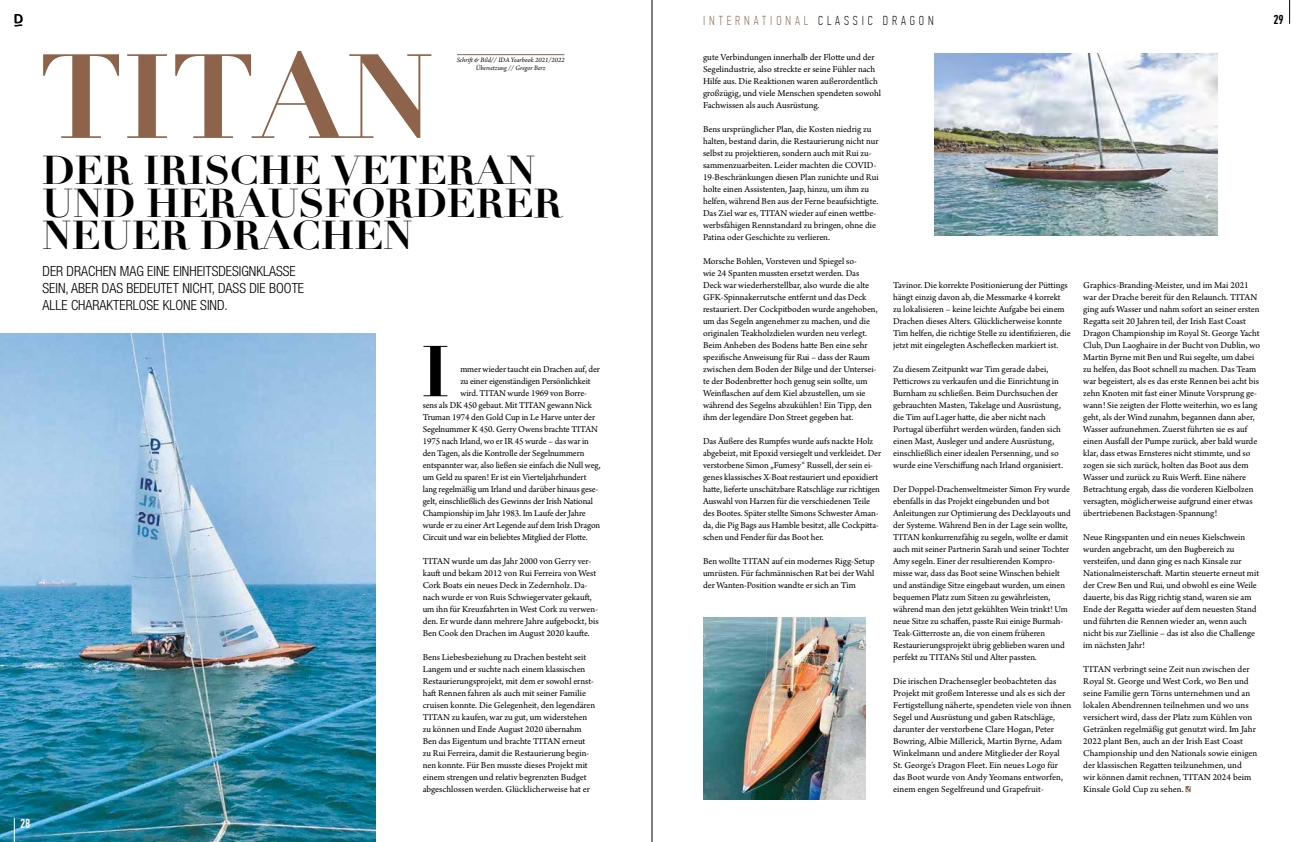
<style>
.page{position:relative;width:1304px;height:842px;background:#fff}
.page>*{position:absolute;margin:0;border:0;box-sizing:border-box;transform-origin:0 0}
.t1{font:700 117.5px "Didot";letter-spacing:-.01em;color:#8d634b}
.t2{font:700 70.7px "Didot";color:#000}
.t3{font:700 39.3px/32.3px "Didot";letter-spacing:-.01em;color:#000}
.t4{font:300 condensed 14px/17px "Helvetica Neue";color:#000}
.t5{font:100 13px "PF Din Text Comp Pro";letter-spacing:.3em;color:#8d634b}
.t6{font:500 13px "PF Din Text Comp Pro";color:#000}
.t7{font:500 13px "PF Din Text Comp Pro";color:#fff}
.t8{font:9.5px/12px "Arno Pro";color:#000}
.t9{font:italic 7px/8px "Arno Pro";letter-spacing:-.005em;color:#000;text-align:center}
.s1{color:#000}
</style>
<div class="page">
<hr style="left:457px;top:54px;width:107px;height:1px;background:#8d634b">
<img style="left:935px;top:54px;width:282px;height:182px">
<img style="left:0;top:333px;width:375px;height:509px">
<img style="left:703px;top:617px;width:162px;height:182px">
<svg style="left:1185px;top:786px;width:6px;height:6px"></svg>
<svg style="left:1289px;top:0;width:1px;height:24px"></svg>
<svg style="left:14px;top:14px;width:9px;height:13px"></svg>
<svg style="left:14px;top:818px;width:1px;height:24px"></svg>
<hr style="left:652px;top:0;width:1px;height:842px;background:#000">
<h1 class="t1" style="left:38px;top:23px;width:398px">TITAN</h1>
<h3 class="t3" style="left:42px;top:155px;width:522px">DER IRISCHE VETERAN<br>UND HERAUSFORDERER<br>NEUER DRACHEN</h3>
<p class="t9" style="left:457px;top:56px;width:110px">Schrift &amp; Bild// IDA Yearbook 2021/2022<br>Übersetzung // Gregor Berz</p>
<h3 class="t4" style="left:43px;top:262px;width:263px">DER DRACHEN MAG EINE EINHEITSDESIGNKLASSE<br>SEIN, ABER DAS BEDEUTET NICHT, DASS DIE BOOTE<br>ALLE CHARAKTERLOSE KLONE SIND.</h3>
<h3 class="t7" style="left:20px;top:816px;width:12px">28</h3>
<h2 class="t2" style="left:421px;top:327px;width:31px">I</h2>
<p class="t8" style="left:460px;top:364px;width:141px">mmer wieder taucht ein Drachen auf, der</p>
<p class="t8" style="left:460px;top:376px;width:132px">zu einer eigenständigen Persönlichkeit</p>
<p class="t8" style="left:460px;top:388px;width:128px">wird. TITAN wurde 1969 von Borre-</p>
<p class="t8" style="left:423px;top:400px;width:171px">sens als DK 450 gebaut. Mit TITAN gewann Nick</p>
<p class="t8" style="left:423px;top:412px;width:174px">Truman 1974 den Gold Cup in Le Harve unter der</p>
<p class="t8" style="left:423px;top:424px;width:177px">Segelnummer K 450. Gerry Owens brachte TITAN</p>
<p class="t8" style="left:423px;top:436px;width:168px">1975 nach Irland, wo er IR 45 wurde – das war in</p>
<p class="t8" style="left:423px;top:448px;width:163px">den Tagen, als die Kontrolle der Segelnummern</p>
<p class="t8" style="left:423px;top:460px;width:179px">entspannter war, also ließen sie einfach die Null weg,</p>
<p class="t8" style="left:423px;top:472px;width:165px">um Geld zu sparen! Er ist ein Vierteljahrhundert</p>
<p class="t8" style="left:423px;top:484px;width:177px">lang regelmäßig um Irland und darüber hinaus gese-</p>
<p class="t8" style="left:423px;top:496px;width:172px">gelt, einschließlich des Gewinns der Irish National</p>
<p class="t8" style="left:423px;top:508px;width:165px">Championship im Jahr 1983. Im Laufe der Jahre</p>
<p class="t8" style="left:423px;top:520px;width:179px">wurde er zu einer Art Legende auf dem Irish Dragon</p>
<p class="t8" style="left:423px;top:532px;width:167px">Circuit und war ein beliebtes Mitglied der Flotte.</p>
<p class="t8" style="left:423px;top:556px;width:178px">TITAN wurde um das Jahr 2000 von Gerry ver&shy;kauft und bekam 2012 von Rui Ferreira von West Cork Boats ein neues Deck in Zedernholz. Da&shy;nach wurde er von Ruis Schwiegervater gekauft, um ihn für Kreuzfahrten in West Cork zu verwen&shy;den. Er wurde dann mehrere Jahre aufgebockt, bis Ben Cook den Drachen im August 2020 kaufte.</p>
<p class="t8" style="left:423px;top:652px;width:174px">Bens Liebesbeziehung zu Drachen besteht seit Langem und er suchte nach einem klassischen Restaurierungsprojekt, mit dem er sowohl ernst&shy;haft Rennen fahren als auch mit seiner Familie cruisen konnte. Die Gelegenheit, den legendären TITAN zu kaufen, war zu gut, um widerstehen zu können und Ende August 2020 übernahm Ben das Eigentum und brachte TITAN erneut zu Rui Ferreira, damit die Restaurierung begin&shy;nen konnte. Für Ben musste dieses Projekt mit einem strengen und relativ begrenzten Budget abgeschlossen werden. Glücklicherweise hat er</p>
<h3 class="t5" style="left:703px;top:13px;width:232px">INTERNATIONAL <span class="s1">CLASSIC DRAGON</span></h3>
<h3 class="t6" style="left:1273px;top:12px;width:12px">29</h3>
<p class="t8" style="left:703px;top:52px;width:180px">gute Verbindungen innerhalb der Flotte und der Segelindustrie, also streckte er seine Fühler nach Hilfe aus. Die Reaktionen waren außerordentlich großzügig, und viele Menschen spendeten sowohl Fachwissen als auch Ausrüstung.</p>
<p class="t8" style="left:703px;top:124px;width:177px">Bens ursprünglicher Plan, die Kosten niedrig zu halten, bestand darin, die Restaurierung nicht nur selbst zu projektieren, sondern auch mit Rui zu&shy;sammenzuarbeiten. Leider machten die COVID-19-Beschränkungen diesen Plan zunichte und Rui holte einen Assistenten, Jaap, hinzu, um ihm zu helfen, während Ben aus der Ferne beaufsichtigte.<br>Das Ziel war es, TITAN wieder auf einen wettbe&shy;werbsfähigen Rennstandard zu bringen, ohne die Patina oder Geschichte zu verlieren.</p>
<p class="t8" style="left:703px;top:256px;width:176px">Morsche Bohlen, Vorsteven und Spiegel so-<br>wie 24 Spanten mussten ersetzt werden. Das Deck war wiederherstellbar, also wurde die alte GFK-Spinnakerrutsche entfernt und das Deck restauriert. Der Cockpitboden wurde angehoben, um das Segeln angenehmer zu machen, und die originalen Teakholzdielen wurden neu verlegt.<br>Beim Anheben des Bodens hatte Ben eine sehr spezifische Anweisung für Rui – dass der Raum zwischen dem Boden der Bilge und der Untersei&shy;te der Bodenbretter hoch genug sein sollte, um Weinflaschen auf dem Kiel abzustellen, um sie während des Segelns abzukühlen! Ein Tipp, den ihm der legendäre Don Street gegeben hat.</p>
<p class="t8" style="left:703px;top:436px;width:180px">Das Äußere des Rumpfes wurde aufs nackte Holz abgebeizt, mit Epoxid versiegelt und verkleidet. Der verstorbene Simon „Fumesy“ Russell, der sein ei&shy;genes klassisches X-Boat restauriert und epoxidiert hatte, lieferte unschätzbare Ratschläge zur richtigen Auswahl von Harzen für die verschiedenen Teile des Bootes. Später stellte Simons Schwester Aman&shy;da, die Pig Bags aus Hamble besitzt, alle Cockpitta&shy;schen und Fender für das Boot her.</p>
<p class="t8" style="left:703px;top:556px;width:173px;text-align:justify">Ben wollte TITAN auf ein modernes Rigg-Setup umrüsten. Für fachmännischen Rat bei der Wahl der Wanten-Position wandte er sich an Tim</p>
<p class="t8" style="left:893px;top:280px;width:179px">Tavinor. Die korrekte Positionierung der Püttings hängt einzig davon ab, die Messmarke 4 korrekt zu lokalisieren – keine leichte Aufgabe bei einem Drachen dieses Alters. Glücklicherweise konnte Tim helfen, die richtige Stelle zu identifizieren, die jetzt mit eingelegten Ascheflecken markiert ist.</p>
<p class="t8" style="left:893px;top:364px;width:171px">Zu diesem Zeitpunkt war Tim gerade dabei, Petticrows zu verkaufen und die Einrichtung in Burnham zu schließen. Beim Durchsuchen der gebrauchten Masten, Takelage und Ausrüstung, die Tim auf Lager hatte, die aber nicht nach Portugal überführt werden würden, fanden sich einen Mast, Ausleger und andere Ausrüstung, einschließlich einer idealen Persenning, und so wurde eine Verschiffung nach Irland organisiert.</p>
<p class="t8" style="left:893px;top:484px;width:179px">Der Doppel-Drachenweltmeister Simon Fry wurde ebenfalls in das Projekt eingebunden und bot Anleitungen zur Optimierung des Decklayouts und der Systeme. Während Ben in der Lage sein wollte, TITAN konkurrenzfähig zu segeln, wollte er damit auch mit seiner Partnerin Sarah und seiner Tochter Amy segeln. Einer der resultierenden Kompro&shy;misse war, dass das Boot seine Winschen behielt und anständige Sitze eingebaut wurden, um einen bequemen Platz zum Sitzen zu gewährleisten, während man den jetzt gekühlten Wein trinkt! Um neue Sitze zu schaffen, passte Rui einige Burmah-Teak-Gitterroste an, die von einem früheren Restaurierungsprojekt übrig geblieben waren und perfekt zu TITANs Stil und Alter passten.</p>
<p class="t8" style="left:893px;top:676px;width:180px">Die irischen Drachensegler beobachteten das Projekt mit großem Interesse und als es sich der Fertigstellung näherte, spendeten viele von ihnen Segel und Ausrüstung und gaben Ratschläge, darunter der verstorbene Clare Hogan, Peter Bowring, Albie Millerick, Martin Byrne, Adam Winkelmann und andere Mitglieder der Royal St. George’s Dragon Fleet. Ein neues Logo für das Boot wurde von Andy Yeomans entworfen, einem engen Segelfreund und Grapefruit-</p>
<p class="t8" style="left:1083px;top:280px;width:178px">Graphics-Branding-Meister, und im Mai 2021 war der Drache bereit für den Relaunch. TITAN ging aufs Wasser und nahm sofort an seiner ersten Regatta seit 20 Jahren teil, der Irish East Coast Dragon Championship im Royal St. George Yacht Club, Dun Laoghaire in der Bucht von Dublin, wo Martin Byrne mit Ben und Rui segelte, um dabei zu helfen, das Boot schnell zu machen. Das Team war begeistert, als es das erste Rennen bei acht bis zehn Knoten mit fast einer Minute Vorsprung ge&shy;wann! Sie zeigten der Flotte weiterhin, wo es lang geht, als der Wind zunahm, begannen dann aber, Wasser aufzunehmen. Zuerst führten sie es auf einen Ausfall der Pumpe zurück, aber bald wurde klar, dass etwas Ernsteres nicht stimmte, und so zogen sie sich zurück, holten das Boot aus dem Wasser und zurück zu Ruis Werft. Eine nähere Betrachtung ergab, dass die vorderen Kielbolzen versagten, möglicherweise aufgrund einer etwas übertriebenen Backstagen-Spannung!</p>
<p class="t8" style="left:1083px;top:532px;width:177px">Neue Ringspanten und ein neues Kielschwein wurden angebracht, um den Bugbereich zu versteifen, und dann ging es nach Kinsale zur Nationalmeisterschaft. Martin steuerte erneut mit der Crew Ben und Rui, und obwohl es eine Weile dauerte, bis das Rigg richtig stand, waren sie am Ende der Regatta wieder auf dem neuesten Stand und führten die Rennen wieder an, wenn auch nicht bis zur Ziellinie – das ist also die Challenge im nächsten Jahr!</p>
<p class="t8" style="left:1083px;top:664px;width:176px">TITAN verbringt seine Zeit nun zwischen der Royal St. George und West Cork, wo Ben und seine Familie gern Törns unternehmen und an lokalen Abendrennen teilnehmen und wo uns versichert wird, dass der Platz zum Kühlen von Getränken regelmäßig gut genutzt wird. Im Jahr 2022 plant Ben, auch an der Irish East Coast Championship und den Nationals sowie einigen der klassischen Regatten teilzunehmen, und<br>wir können damit rechnen, TITAN 2024 beim Kinsale Gold Cup zu sehen.</p>
</div>
